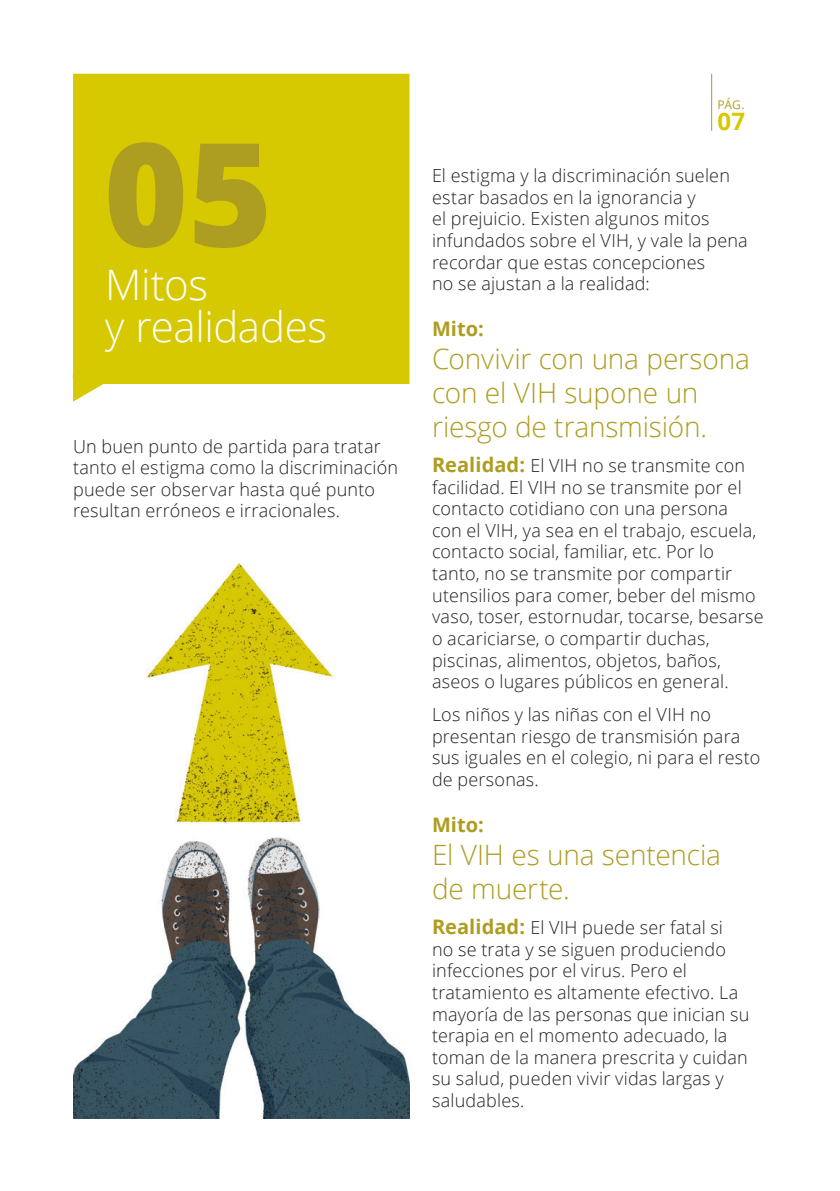
<style>
.page{position:relative;width:840px;height:1191px;background:#fff}
.page>*{position:absolute;margin:0;border:0;box-sizing:border-box;transform-origin:0 0}
.t1{font:800 144px "Open Sans";color:#ad9d20}
.t2{font:300 42px/42px "Open Sans";letter-spacing:-.01em;color:#fff}
.t3{font:300 28px/33.6px "Open Sans";letter-spacing:-.005em;color:#ad9d20}
.t4{font:700 24px "Open Sans";color:#d6c801}
.t5{font:700 20px "Open Sans";letter-spacing:.005em;color:#ad9d20}
.t6{font:300 18px/21.6px "Open Sans";letter-spacing:.01em;color:#231f20}
.t7{font:12px "Open Sans";color:#ad9d20}
.s1{font-weight:700;font-size:20px;color:#ad9d20}
</style>
<div class="page">
<div style="left:73px;top:74px;width:336px;height:328px;background:#d6c801"></div>
<hr style="left:710px;top:74px;width:1px;height:57px;background:#ad9d20">
<img style="left:73px;top:563px;width:336px;height:556px">
<h1 class="t1" style="left:104px;top:85px;width:170px">05</h1>
<h2 class="t2" style="left:105px;top:263px;width:223px">Mitos<br>y realidades</h2>
<p class="t6" style="left:73px;top:435px;width:326px">Un buen punto de partida para tratar tanto el estigma como la discriminación puede ser observar hasta qué punto resultan erróneos e irracionales.</p>
<p class="t7" style="left:717px;top:97px;width:29px">PÁG.</p>
<h3 class="t4" style="left:717px;top:104px;width:29px">07</h3>
<p class="t6" style="left:432px;top:164px;width:317px">El estigma y la discriminación suelen estar basados en la ignorancia y<br>el prejuicio. Existen algunos mitos infundados sobre el VIH, y vale la pena recordar que estas concepciones<br>no se ajustan a la realidad:</p>
<p class="t5" style="left:432px;top:314px;width:53px">Mito:</p>
<h3 class="t3" style="left:432px;top:342px;width:319px">Convivir con una persona con el VIH supone un riesgo de transmisión.</h3>
<p class="t6" style="left:432px;top:454px;width:333px"><span class="s1">Realidad:</span> El VIH no se transmite con facilidad. El VIH no se transmite por el contacto cotidiano con una persona<br>con el VIH, ya sea en el trabajo, escuela, contacto social, familiar, etc. Por lo tanto, no se transmite por compartir utensilios para comer, beber del mismo vaso, toser, estornudar, tocarse, besarse o acariciarse, o compartir duchas, piscinas, alimentos, objetos, baños, aseos o lugares públicos en general.</p>
<p class="t6" style="left:432px;top:703px;width:330px">Los niños y las niñas con el VIH no presentan riesgo de transmisión para sus iguales en el colegio, ni para el resto de personas.</p>
<p class="t5" style="left:432px;top:810px;width:53px">Mito:</p>
<h3 class="t3" style="left:432px;top:837px;width:290px">El VIH es una sentencia de muerte.</h3>
<p class="t6" style="left:432px;top:916px;width:318px"><span class="s1">Realidad:</span> El VIH puede ser fatal si<br>no se trata y se siguen produciendo infecciones por el virus. Pero el tratamiento es altamente efectivo. La mayoría de las personas que inician su terapia en el momento adecuado, la toman de la manera prescrita y cuidan su salud, pueden vivir vidas largas y saludables.</p>
</div>
